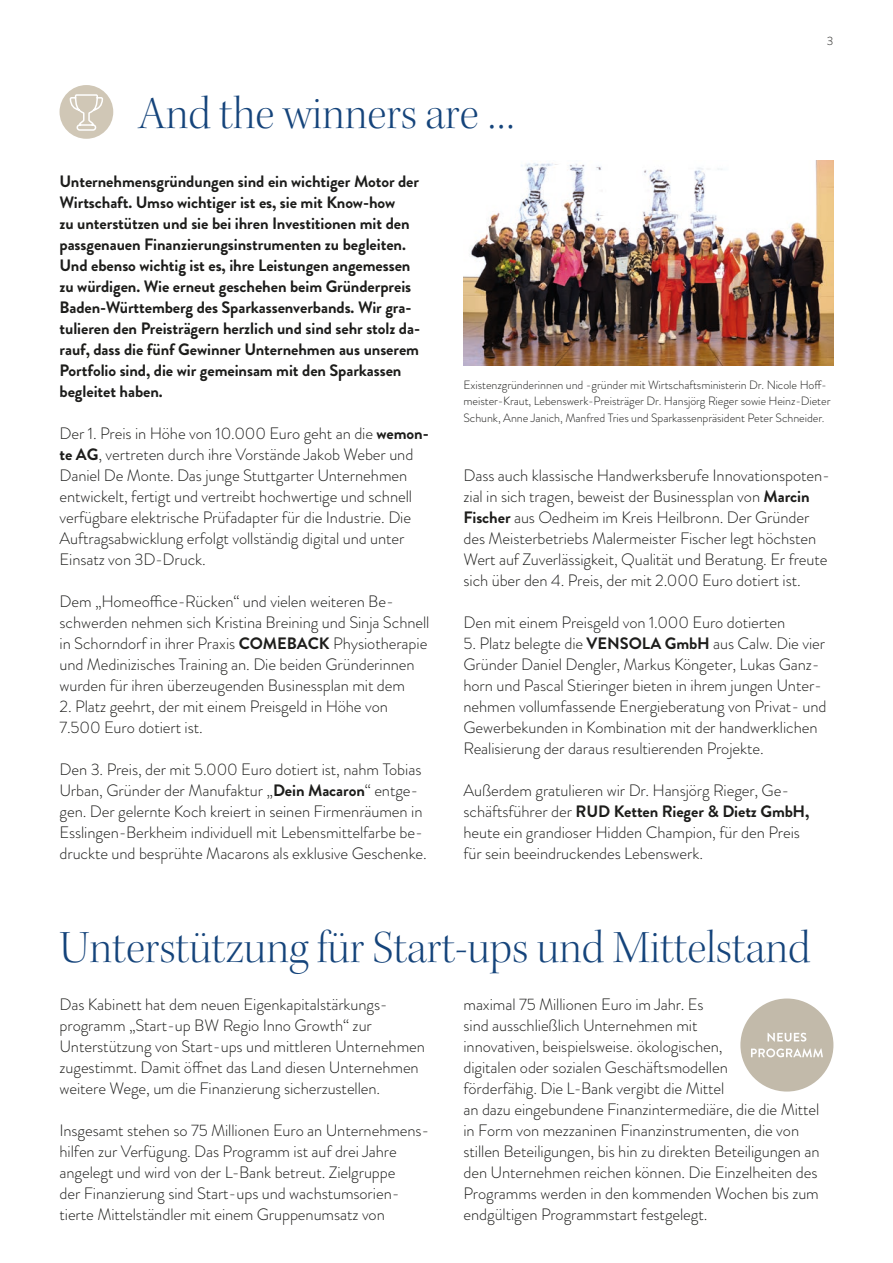
<style>
.page{position:relative;width:893px;height:1263px;background:#fff}
.page>*{position:absolute;margin:0;border:0;box-sizing:border-box;transform-origin:0 0}
.t1{font:46.5px "Kepler Std Light Disp";color:#15447b}
.t2{font:300 16.5px/21px "Brandon Grotesque";letter-spacing:-.005em;color:#1d1d1b}
.t3{font:700 16.5px/21px "Brandon Grotesque";letter-spacing:-.005em;color:#1d1d1b}
.t4{font:300 12px/16.5px "Brandon Grotesque";letter-spacing:-.005em;color:#1d1d1b}
.s1{font-weight:700}
</style>
<div class="page">
<div style="left:60px;top:85px;width:53px;height:54px;background:#d0c7b6;border-radius:50%"></div>
<svg style="left:69px;top:85px;width:35px;height:46px"></svg>
<img style="left:463px;top:161px;width:370px;height:204px">
<div style="left:740px;top:998px;width:93px;height:93px;background:#c2baaa;border-radius:50%"></div>
<svg style="left:751px;top:1048px;width:72px;height:9px"></svg>
<svg style="left:767px;top:1033px;width:39px;height:8px"></svg>
<h1 class="t1" style="left:139px;top:88px;width:378px">And the winners are …</h1>
<p class="t4" style="left:827px;top:32px;width:8px">3</p>
<p class="t3" style="left:60px;top:171px;width:362px">Unternehmensgründungen sind ein wichtiger Motor der Wirtschaft. Umso wichtiger ist es, sie mit Know-how<br>zu unterstützen und sie bei ihren Investitionen mit den passgenauen Finanzierungsinstrumenten zu begleiten.<br>Und ebenso wichtig ist es, ihre Leistungen angemessen zu würdigen. Wie erneut geschehen beim Gründerpreis Baden-Württemberg des Sparkassenverbands. Wir gra&shy;tulieren den Preisträgern herzlich und sind sehr stolz da&shy;rauf, dass die fünf Gewinner Unternehmen aus unserem Portfolio sind, die wir gemeinsam mit den Sparkassen begleitet haben.</p>
<p class="t2" style="left:60px;top:423px;width:371px">Der 1. Preis in Höhe von 10.000 Euro geht an die <span class="s1">wemon&shy;te AG</span>, vertreten durch ihre Vorstände Jakob Weber und Daniel De Monte. Das junge Stuttgarter Unternehmen entwickelt, fertigt und vertreibt hochwertige und schnell verfügbare elektrische Prüfadapter für die Industrie. Die Auftragsabwicklung erfolgt vollständig digital und unter Einsatz von 3D-Druck.</p>
<p class="t2" style="left:60px;top:591px;width:371px">Dem „Homeoffice-Rücken“ und vielen weiteren Be&shy;schwerden nehmen sich Kristina Breining und Sinja Schnell in Schorndorf in ihrer Praxis <span class="s1">COMEBACK</span> Physiotherapie und Medinizisches Training an. Die beiden Gründerinnen wurden für ihren überzeugenden Businessplan mit dem</p>
<p class="t2" style="left:60px;top:696px;width:330px">2. Platz geehrt, der mit einem Preisgeld in Höhe von<br>7.500 Euro dotiert ist.</p>
<p class="t2" style="left:60px;top:759px;width:369px">Den 3. Preis, der mit 5.000 Euro dotiert ist, nahm Tobias Urban, Gründer der Manufaktur „<span class="s1">Dein Macaron</span>“ entge&shy;gen. Der gelernte Koch kreiert in seinen Firmenräumen in Esslingen-Berkheim individuell mit Lebensmittelfarbe be&shy;druckte und besprühte Macarons als exklusive Geschenke.</p>
<p class="t4" style="left:463px;top:376px;width:369px">Existenzgründerinnen und -gründer mit Wirtschaftsministerin Dr. Nicole Hoff&shy;meister-Kraut, Lebenswerk-Preisträger Dr. Hansjörg Rieger sowie Heinz-Dieter<br>Schunk, Anne Janich, Manfred Tries und Sparkassenpräsident Peter Schneider.</p>
<p class="t2" style="left:463px;top:465px;width:368px">Dass auch klassische Handwerksberufe Innovationspoten&shy;zial in sich tragen, beweist der Businessplan von <span class="s1">Marcin Fischer</span> aus Oedheim im Kreis Heilbronn. Der Gründer des Meisterbetriebs Malermeister Fischer legt höchsten Wert auf Zuverlässigkeit, Qualität und Beratung. Er freute sich über den 4. Preis, der mit 2.000 Euro dotiert ist.</p>
<p class="t2" style="left:463px;top:612px;width:323px">Den mit einem Preisgeld von 1.000 Euro dotierten</p>
<p class="t2" style="left:463px;top:633px;width:365px">5. Platz belegte die <span class="s1">VENSOLA GmbH</span> aus Calw. Die vier Gründer Daniel Dengler, Markus Köngeter, Lukas Ganz&shy;horn und Pascal Stieringer bieten in ihrem jungen Unter&shy;nehmen vollumfassende Energieberatung von Privat- und Gewerbekunden in Kombination mit der handwerklichen Realisierung der daraus resultierenden Projekte.</p>
<p class="t2" style="left:463px;top:780px;width:347px">Außerdem gratulieren wir Dr. Hansjörg Rieger, Ge&shy;schäftsführer der <span class="s1">RUD Ketten Rieger &amp; Dietz GmbH, </span>heute ein grandioser Hidden Champion, für den Preis für sein beeindruckendes Lebenswerk.</p>
<h1 class="t1" style="left:60px;top:921px;width:752px">Unterstützung für Start-ups und Mittelstand</h1>
<p class="t2" style="left:463px;top:994px;width:358px">maximal 75 Millionen Euro im Jahr. Es<br>sind ausschließlich Unternehmen mit<br>innovativen, beispielsweise. ökologischen,<br>digitalen oder sozialen Geschäftsmodellen<br>förderfähig. Die L-Bank vergibt die Mittel<br>an dazu eingebundene Finanzintermediäre, die die Mittel in Form von mezzaninen Finanzinstrumenten, die von stillen Beteiligungen, bis hin zu direkten Beteiligungen an den Unternehmen reichen können. Die Einzelheiten des Programms werden in den kommenden Wochen bis zum endgültigen Programmstart festgelegt.</p>
<p class="t2" style="left:60px;top:994px;width:367px">Das Kabinett hat dem neuen Eigenkapitalstärkungs&shy;programm „Start-up BW Regio Inno Growth“ zur Unterstützung von Start-ups und mittleren Unternehmen zugestimmt. Damit öffnet das Land diesen Unternehmen weitere Wege, um die Finanzierung sicherzustellen.</p>
<p class="t2" style="left:60px;top:1120px;width:371px">Insgesamt stehen so 75 Millionen Euro an Unternehmens&shy;hilfen zur Verfügung. Das Programm ist auf drei Jahre angelegt und wird von der L-Bank betreut. Zielgruppe<br>der Finanzierung sind Start-ups und wachstumsorien&shy;tierte Mittelständler mit einem Gruppenumsatz von</p>
</div>
